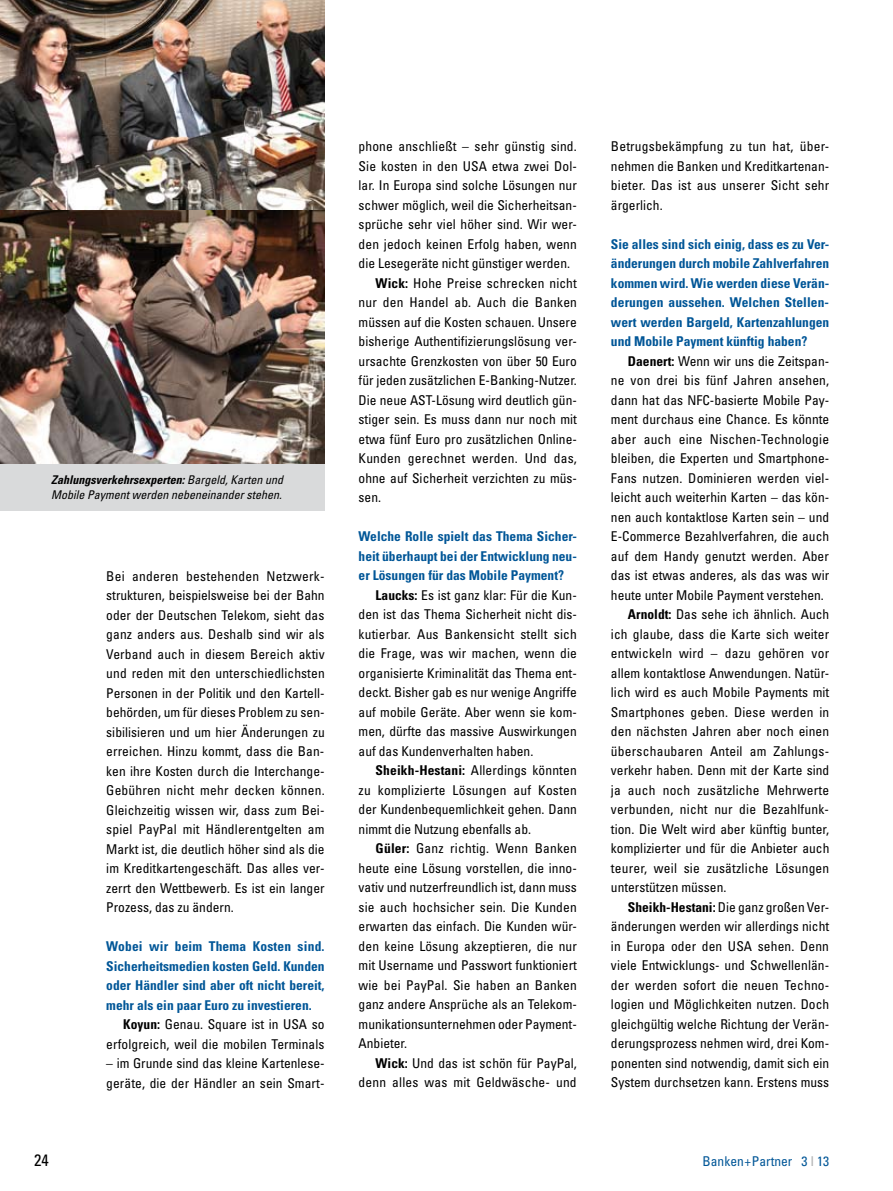
<style>
.page{position:relative;width:893px;height:1191px;background:#fff}
.page>*{position:absolute;margin:0;border:0;box-sizing:border-box;transform-origin:0 0}
.t1{font:condensed 16.5px "Univers LT Std";color:#000}
.t2{font:condensed 13.5px/19.5px "Univers LT Std";color:#000;text-align:justify}
.t3{font:700 condensed 13.5px/19.5px "Univers LT Std";color:#005697;text-align:justify}
.t4{font:condensed 13.5px "Univers LT Std";color:#005697}
.t5{font:italic condensed 12px/15px "Univers LT Std";color:#000}
.s1{font-weight:700}
.s2{color:#b1b3b4}
</style>
<div class="page">
<img style="left:0;top:0;width:325px;height:210px">
<img style="left:0;top:210px;width:325px;height:253px">
<div style="left:0;top:463px;width:325px;height:47px;background:#d9dadb"></div>
<p class="t5" style="left:51px;top:472px;width:233px"><span class="s1">Zahlungsverkehrsexperten:</span> Bargeld, Karten und<br>Mobile Payment werden nebeneinander stehen.</p>
<p class="t1" style="left:34px;top:1149px;width:16px">24</p>
<p class="t2" style="left:106px;top:566px;width:220px">Bei anderen bestehenden Netzwerk&shy;strukturen, beispielsweise bei der Bahn oder der Deutschen Telekom, sieht das ganz anders aus. Deshalb sind wir als Verband auch in diesem Bereich aktiv und reden mit den unterschiedlichsten Personen in der Politik und den Kartell&shy;behörden, um für dieses Problem zu sen&shy;sibilisieren und um hier Änderungen zu erreichen. Hinzu kommt, dass die Ban&shy;ken ihre Kosten durch die Interchange-Gebühren nicht mehr decken können.<br>Gleichzeitig wissen wir, dass zum Bei&shy;spiel PayPal mit Händlerentgelten am Markt ist, die deutlich höher sind als die im Kreditkartengeschäft. Das alles ver&shy;zerrt den Wettbewerb. Es ist ein langer Prozess, das zu ändern.</p>
<p class="t3" style="left:106px;top:936px;width:220px">Wobei wir beim Thema Kosten sind.</p>
<p class="t3" style="left:106px;top:956px;width:220px">Sicherheitsmedien kosten Geld. Kunden</p>
<p class="t3" style="left:106px;top:975px;width:220px">oder Händler sind aber oft nicht bereit,</p>
<p class="t3" style="left:106px;top:995px;width:207px">mehr als ein paar Euro zu investieren.</p>
<p class="t2" style="left:123px;top:1014px;width:203px"><span class="s1">Koyun:</span> Genau. Square ist in USA so</p>
<p class="t2" style="left:106px;top:1034px;width:220px">erfolgreich, weil die mobilen Terminals</p>
<p class="t2" style="left:106px;top:1053px;width:220px">– im Grunde sind das kleine Kartenlese&shy;geräte, die der Händler an sein Smart-</p>
<p class="t2" style="left:359px;top:137px;width:220px">phone anschließt – sehr günstig sind.</p>
<p class="t2" style="left:359px;top:156px;width:220px">Sie kosten in den USA etwa zwei Dol-</p>
<p class="t2" style="left:359px;top:176px;width:220px">lar. In Europa sind solche Lösungen nur</p>
<p class="t2" style="left:359px;top:195px;width:220px">schwer möglich, weil die Sicherheitsan-</p>
<p class="t2" style="left:359px;top:215px;width:220px">sprüche sehr viel höher sind. Wir wer-</p>
<p class="t2" style="left:359px;top:234px;width:220px">den jedoch keinen Erfolg haben, wenn</p>
<p class="t2" style="left:359px;top:254px;width:213px">die Lesegeräte nicht günstiger werden.</p>
<p class="t2" style="left:376px;top:273px;width:203px"><span class="s1">Wick:</span> Hohe Preise schrecken nicht</p>
<p class="t2" style="left:359px;top:293px;width:220px">nur den Handel ab. Auch die Banken</p>
<p class="t2" style="left:359px;top:312px;width:220px">müssen auf die Kosten schauen. Unsere</p>
<p class="t2" style="left:359px;top:332px;width:220px">bisherige Authentifizierungslösung ver-</p>
<p class="t2" style="left:359px;top:351px;width:220px">ursachte Grenzkosten von über 50 Euro</p>
<p class="t2" style="left:359px;top:371px;width:220px">für jeden zusätzlichen E-Banking-Nutzer.</p>
<p class="t2" style="left:359px;top:390px;width:220px">Die neue AST-Lösung wird deutlich gün-</p>
<p class="t2" style="left:359px;top:410px;width:220px">stiger sein. Es muss dann nur noch mit</p>
<p class="t2" style="left:359px;top:429px;width:220px">etwa fünf Euro pro zusätzlichen Online-</p>
<p class="t2" style="left:359px;top:449px;width:220px">Kunden gerechnet werden. Und das,</p>
<p class="t2" style="left:359px;top:468px;width:220px">ohne auf Sicherheit verzichten zu müs-</p>
<p class="t2" style="left:359px;top:488px;width:24px">sen.</p>
<p class="t3" style="left:359px;top:527px;width:220px">Welche Rolle spielt das Thema Sicher-</p>
<p class="t3" style="left:359px;top:546px;width:220px">heit überhaupt bei der Entwicklung neu-</p>
<p class="t3" style="left:359px;top:566px;width:207px">er Lösungen für das Mobile Payment?</p>
<p class="t2" style="left:376px;top:585px;width:203px"><span class="s1">Laucks:</span> Es ist ganz klar: Für die Kun-</p>
<p class="t2" style="left:359px;top:604px;width:220px">den ist das Thema Sicherheit nicht dis-</p>
<p class="t2" style="left:359px;top:624px;width:220px">kutierbar. Aus Bankensicht stellt sich</p>
<p class="t2" style="left:359px;top:643px;width:220px">die Frage, was wir machen, wenn die</p>
<p class="t2" style="left:359px;top:663px;width:220px">organisierte Kriminalität das Thema ent-</p>
<p class="t2" style="left:359px;top:682px;width:220px">deckt. Bisher gab es nur wenige Angriffe</p>
<p class="t2" style="left:359px;top:702px;width:220px">auf mobile Geräte. Aber wenn sie kom-</p>
<p class="t2" style="left:359px;top:721px;width:220px">men, dürfte das massive Auswirkungen</p>
<p class="t2" style="left:359px;top:741px;width:176px">auf das Kundenverhalten haben.</p>
<p class="t2" style="left:376px;top:760px;width:203px"><span class="s1">Sheikh-Hestani:</span> Allerdings könnten</p>
<p class="t2" style="left:359px;top:780px;width:220px">zu komplizierte Lösungen auf Kosten</p>
<p class="t2" style="left:359px;top:799px;width:220px">der Kundenbequemlichkeit gehen. Dann</p>
<p class="t2" style="left:359px;top:819px;width:174px">nimmt die Nutzung ebenfalls ab.</p>
<p class="t2" style="left:376px;top:838px;width:203px"><span class="s1">Güler:</span> Ganz richtig. Wenn Banken</p>
<p class="t2" style="left:359px;top:858px;width:220px">heute eine Lösung vorstellen, die inno-</p>
<p class="t2" style="left:359px;top:877px;width:220px">vativ und nutzerfreundlich ist, dann muss</p>
<p class="t2" style="left:359px;top:897px;width:220px">sie auch hochsicher sein. Die Kunden</p>
<p class="t2" style="left:359px;top:916px;width:220px">erwarten das einfach. Die Kunden wür-</p>
<p class="t2" style="left:359px;top:936px;width:220px">den keine Lösung akzeptieren, die nur</p>
<p class="t2" style="left:359px;top:955px;width:220px">mit Username und Passwort funktioniert</p>
<p class="t2" style="left:359px;top:975px;width:220px">wie bei PayPal. Sie haben an Banken</p>
<p class="t2" style="left:359px;top:994px;width:220px">ganz andere Ansprüche als an Telekom-</p>
<p class="t2" style="left:359px;top:1014px;width:220px">munikationsunternehmen oder Payment-</p>
<p class="t2" style="left:359px;top:1033px;width:50px">Anbieter.</p>
<p class="t2" style="left:376px;top:1053px;width:203px"><span class="s1">Wick:</span> Und das ist schön für PayPal,</p>
<p class="t2" style="left:359px;top:1072px;width:220px">denn alles was mit Geldwäsche- und</p>
<p class="t2" style="left:611px;top:136px;width:220px">Betrugsbekämpfung zu tun hat, über&shy;nehmen die Banken und Kreditkartenan&shy;bieter. Das ist aus unserer Sicht sehr ärgerlich.</p>
<p class="t3" style="left:611px;top:234px;width:220px">Sie alles sind sich einig, dass es zu Ver&shy;änderungen durch mobile Zahlverfahren kommen wird. Wie werden diese Verän&shy;derungen aussehen. Welchen Stellen&shy;wert werden Bargeld, Kartenzahlungen und Mobile Payment künftig haben?</p>
<p class="t2" style="left:628px;top:351px;width:203px"><span class="s1">Daenert:</span> Wenn wir uns die Zeitspan-</p>
<p class="t2" style="left:611px;top:370px;width:220px">ne von drei bis fünf Jahren ansehen,</p>
<p class="t2" style="left:611px;top:390px;width:220px">dann hat das NFC-basierte Mobile Pay-</p>
<p class="t2" style="left:611px;top:409px;width:220px">ment durchaus eine Chance. Es könnte</p>
<p class="t2" style="left:611px;top:429px;width:220px">aber auch eine Nischen-Technologie</p>
<p class="t2" style="left:611px;top:448px;width:220px">bleiben, die Experten und Smartphone-</p>
<p class="t2" style="left:611px;top:468px;width:220px">Fans nutzen. Dominieren werden viel-</p>
<p class="t2" style="left:611px;top:487px;width:220px">leicht auch weiterhin Karten – das kön-</p>
<p class="t2" style="left:611px;top:507px;width:220px">nen auch kontaktlose Karten sein – und</p>
<p class="t2" style="left:611px;top:526px;width:220px">E-Commerce Bezahlverfahren, die auch</p>
<p class="t2" style="left:611px;top:546px;width:220px">auf dem Handy genutzt werden. Aber</p>
<p class="t2" style="left:611px;top:565px;width:220px">das ist etwas anderes, als das was wir</p>
<p class="t2" style="left:611px;top:585px;width:214px">heute unter Mobile Payment verstehen.</p>
<p class="t2" style="left:628px;top:604px;width:203px"><span class="s1">Arnoldt:</span> Das sehe ich ähnlich. Auch</p>
<p class="t2" style="left:611px;top:624px;width:220px">ich glaube, dass die Karte sich weiter</p>
<p class="t2" style="left:611px;top:643px;width:220px">entwickeln wird – dazu gehören vor</p>
<p class="t2" style="left:611px;top:663px;width:220px">allem kontaktlose Anwendungen. Natür-</p>
<p class="t2" style="left:611px;top:682px;width:220px">lich wird es auch Mobile Payments mit</p>
<p class="t2" style="left:611px;top:702px;width:220px">Smartphones geben. Diese werden in</p>
<p class="t2" style="left:611px;top:721px;width:220px">den nächsten Jahren aber noch einen</p>
<p class="t2" style="left:611px;top:741px;width:220px">überschaubaren Anteil am Zahlungs-</p>
<p class="t2" style="left:611px;top:760px;width:220px">verkehr haben. Denn mit der Karte sind</p>
<p class="t2" style="left:611px;top:780px;width:220px">ja auch noch zusätzliche Mehrwerte</p>
<p class="t2" style="left:611px;top:799px;width:220px">verbunden, nicht nur die Bezahlfunk-</p>
<p class="t2" style="left:611px;top:819px;width:220px">tion. Die Welt wird aber künftig bunter,</p>
<p class="t2" style="left:611px;top:838px;width:220px">komplizierter und für die Anbieter auch</p>
<p class="t2" style="left:611px;top:858px;width:220px">teurer, weil sie zusätzliche Lösungen</p>
<p class="t2" style="left:611px;top:877px;width:117px">unterstützen müssen.</p>
<p class="t2" style="left:628px;top:897px;width:203px"><span class="s1">Sheikh-Hestani:</span> Die ganz großen Ver-</p>
<p class="t2" style="left:611px;top:916px;width:220px">änderungen werden wir allerdings nicht</p>
<p class="t2" style="left:611px;top:936px;width:220px">in Europa oder den USA sehen. Denn</p>
<p class="t2" style="left:611px;top:955px;width:220px">viele Entwicklungs- und Schwellenlän-</p>
<p class="t2" style="left:611px;top:975px;width:220px">der werden sofort die neuen Techno-</p>
<p class="t2" style="left:611px;top:994px;width:220px">logien und Möglichkeiten nutzen. Doch</p>
<p class="t2" style="left:611px;top:1014px;width:220px">gleichgültig welche Richtung der Verän-</p>
<p class="t2" style="left:611px;top:1033px;width:220px">derungsprozess nehmen wird, drei Kom-</p>
<p class="t2" style="left:611px;top:1053px;width:220px">ponenten sind notwendig, damit sich ein</p>
<p class="t2" style="left:611px;top:1072px;width:220px">System durchsetzen kann. Erstens muss</p>
<p class="t4" style="left:703px;top:1152px;width:128px">Banken+Partner 3 <span class="s2">I</span> 13</p>
</div>
